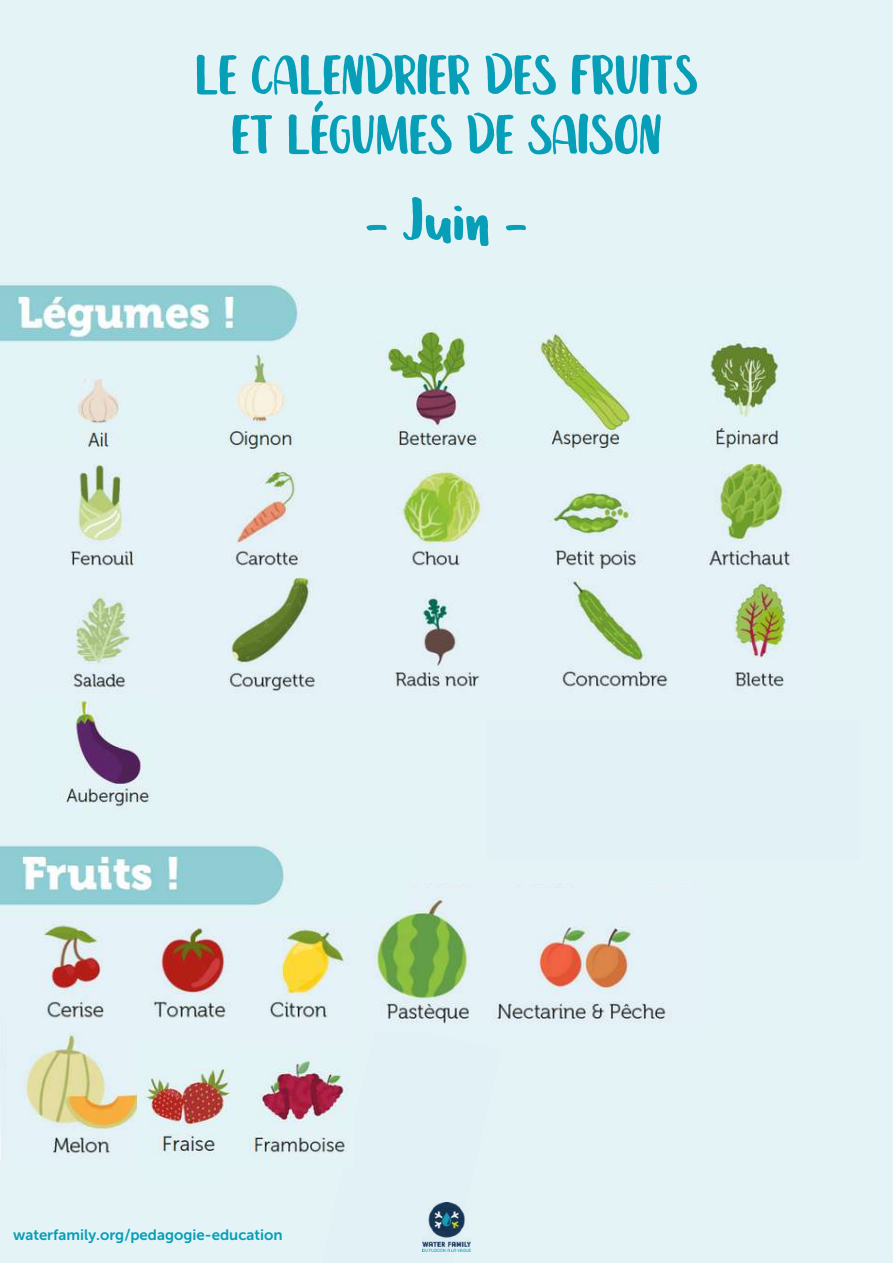
<style>
.page{position:relative;width:893px;height:1264px;background:#fff}
.page>*{position:absolute;margin:0;border:0;box-sizing:border-box;transform-origin:0 0}
.t1{font:60px "Leira";color:#079eb7}
.t2{font:54px/59.6px "Leira";color:#079eb7;text-align:center}
.t3{font:15px "Museo Sans 700";color:#079eb7}
</style>
<div class="page">
<div style="left:0;top:0;width:892px;height:1262px;background:#e4f3f6"></div>
<img style="left:0;top:920px;width:344px;height:238px">
<img style="left:373px;top:884px;width:298px;height:140px">
<img style="left:235px;top:1045px;width:113px;height:115px">
<img style="left:137px;top:1042px;width:96px;height:116px">
<img style="left:0;top:845px;width:407px;height:69px">
<img style="left:422px;top:1202px;width:48px;height:49px">
<img style="left:61px;top:700px;width:90px;height:108px">
<img style="left:71px;top:464px;width:723px;height:105px">
<img style="left:69px;top:571px;width:722px;height:121px">
<img style="left:0;top:284px;width:785px;height:166px">
<p class="t2" style="left:195px;top:49px;width:504px">LE CALENDRIER DES FRUITS<br>ET LÉGUMES DE SAISON</p>
<p class="t1" style="left:366px;top:179px;width:162px">- Juin -</p>
<p class="t3" style="left:13px;top:1225px;width:271px">waterfamily.org/pedagogie-education</p>
</div>
